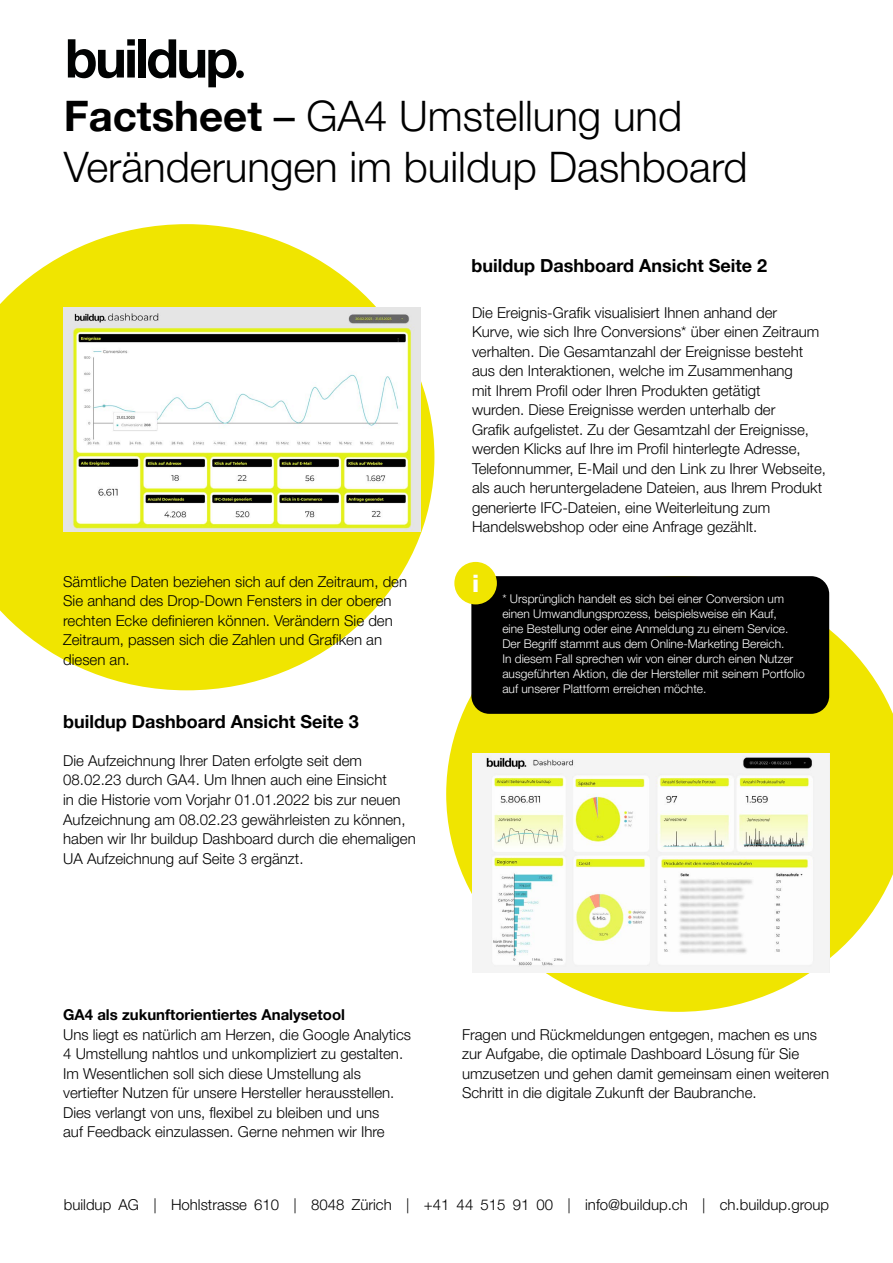
<style>
.page{position:relative;width:893px;height:1263px;background:#fff}
.page>*{position:absolute;margin:0;border:0;box-sizing:border-box;transform-origin:0 0}
.t1{font:300 42px/50.4px "Helvetica Neue LT Pro";color:#000}
.t2{font:800 24px "Helvetica Neue LT Pro";color:#fff}
.t3{font:700 18px "Helvetica Neue LT Pro";color:#000}
.t4{font:300 15px/19.5px "Helvetica Neue LT Pro";color:#000}
.t5{font:700 15px "Helvetica Neue LT Pro";color:#000}
.t6{font:300 12px/15px "Helvetica Neue LT Pro";color:#fff}
.s1{font-weight:700}
.s2{font-weight:400}
</style>
<div class="page">
<svg style="left:68px;top:39px;width:67px;height:39px"></svg>
<div style="left:138px;top:39px;width:8px;height:39px;background:#010202"></div>
<svg style="left:148px;top:39px;width:89px;height:48px"></svg>
<div style="left:236px;top:70px;width:8px;height:8px;background:#010202;border-radius:50%"></div>
<svg style="left:0;top:224px;width:434px;height:466px;fill:#f0e500"></svg>
<svg style="left:446px;top:576px;width:447px;height:436px;fill:#f0e500"></svg>
<div style="left:471px;top:576px;width:358px;height:138px;background:#000;border-radius:18px"></div>
<div style="left:454px;top:562px;width:43px;height:42px;background:#f0e500;border-radius:50%"></div>
<img style="left:472px;top:753px;width:357px;height:219px">
<img style="left:63px;top:307px;width:358px;height:224px">
<h1 class="t1" style="left:64px;top:90px;width:685px"><span class="s1">Factsheet</span> <span class="s2">–</span> GA4 Umstellung und<br>Veränderungen im buildup Dashboard</h1>
<p class="t4" style="left:63px;top:571px;width:345px">Sämtliche Daten beziehen sich auf den Zeitraum, den Sie anhand des Drop-Down Fensters in der oberen rechten Ecke definieren können. Verändern Sie den Zeitraum, passen sich die Zahlen und Grafiken an diesen an.</p>
<p class="t3" style="left:63px;top:711px;width:297px">buildup Dashboard Ansicht Seite 3</p>
<p class="t4" style="left:63px;top:750px;width:354px">Die Aufzeichnung Ihrer Daten erfolgte seit dem 08.02.23 durch GA4. Um Ihnen auch eine Einsicht<br>in die Historie vom Vorjahr 01.01.2022 bis zur neuen Aufzeichnung am 08.02.23 gewährleisten zu können, haben wir Ihr buildup Dashboard durch die ehemaligen UA Aufzeichnung auf Seite 3 ergänzt.</p>
<p class="t3" style="left:471px;top:255px;width:297px">buildup Dashboard Ansicht Seite 2</p>
<p class="t4" style="left:472px;top:302px;width:355px">Die Ereignis-Grafik visualisiert Ihnen anhand der<br>Kurve, wie sich Ihre Conversions* über einen Zeitraum verhalten. Die Gesamtanzahl der Ereignisse besteht aus den Interaktionen, welche im Zusammenhang<br>mit Ihrem Profil oder Ihren Produkten getätigt<br>wurden. Diese Ereignisse werden unterhalb der<br>Grafik aufgelistet. Zu der Gesamtzahl der Ereignisse, werden Klicks auf Ihre im Profil hinterlegte Adresse, Telefonnummer, E-Mail und den Link zu Ihrer Webseite, als auch heruntergeladene Dateien, aus Ihrem Produkt generierte IFC-Dateien, eine Weiterleitung zum Handelswebshop oder eine Anfrage gezählt.</p>
<h2 class="t2" style="left:472px;top:570px;width:9px">i</h2>
<p class="t6" style="left:502px;top:591px;width:304px">* Ursprünglich handelt es sich bei einer Conversion um einen Umwandlungsprozess, beispielsweise ein Kauf,<br>eine Bestellung oder eine Anmeldung zu einem Service.<br>Der Begriff stammt aus dem Online-Marketing Bereich.<br>In diesem Fall sprechen wir von einer durch einen Nutzer ausgeführten Aktion, die der Hersteller mit seinem Portfolio auf unserer Plattform erreichen möchte.</p>
<p class="t5" style="left:63px;top:1006px;width:283px">GA4 als zukunftorientiertes Analysetool</p>
<p class="t4" style="left:63px;top:1024px;width:349px">Uns liegt es natürlich am Herzen, die Google Analytics 4 Umstellung nahtlos und unkompliziert zu gestalten.<br>Im Wesentlichen soll sich diese Umstellung als vertiefter Nutzen für unsere Hersteller herausstellen.<br>Dies verlangt von uns, flexibel zu bleiben und uns<br>auf Feedback einzulassen. Gerne nehmen wir Ihre</p>
<p class="t4" style="left:462px;top:1024px;width:369px">Fragen und Rückmeldungen entgegen, machen es uns zur Aufgabe, die optimale Dashboard Lösung für Sie umzusetzen und gehen damit gemeinsam einen weiteren Schritt in die digitale Zukunft der Baubranche.</p>
<p class="t4" style="left:64px;top:1194px;width:767px">buildup AG | Hohlstrasse 610 | 8048 Zürich | +41 44 515 91 00 | info@buildup.ch | ch.buildup.group</p>
</div>
